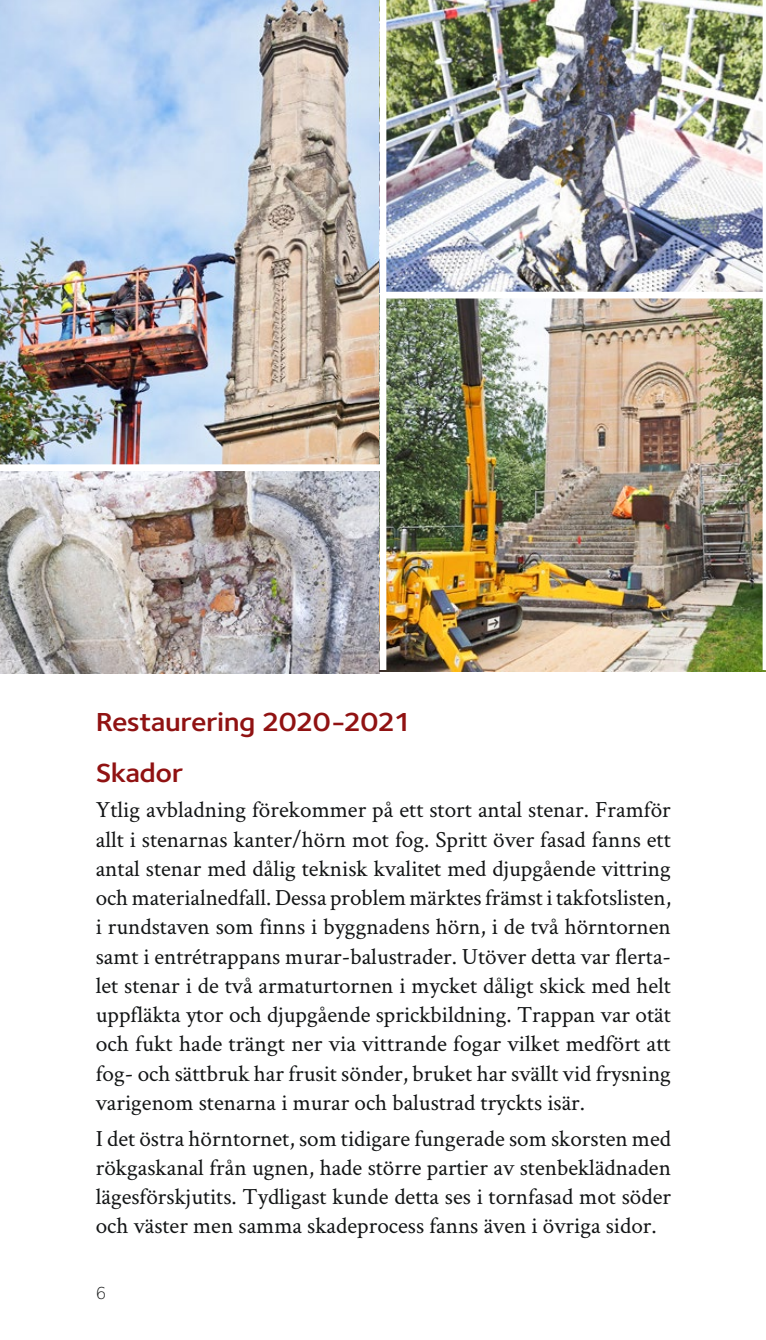
<style>
.page{position:relative;width:766px;height:1340px;background:#fff}
.page>*{position:absolute;margin:0;border:0;box-sizing:border-box;transform-origin:0 0}
.t1{font:600 27px/50.6px "Foundry Sterling";letter-spacing:-.025em;color:#901212;scale:1.1 1}
.t2{font:23.18px/29.2px "Crimson Text";color:#121415;text-align:justify}
.t3{font:300 18px "Foundry Sterling";color:#121415}
</style>
<div class="page">
<img style="left:388px;top:0;width:374px;height:292px">
<img style="left:0;top:0;width:388px;height:464px">
<img style="left:0;top:471px;width:380px;height:202px">
<img style="left:380px;top:298px;width:385px;height:373px">
<div style="left:379px;top:0;width:7px;height:670px;background:#fff"></div>
<hr style="left:762px;top:0;width:3px;height:670px;background:#fff">
<div style="left:383px;top:292px;width:382px;height:6px;background:#fff"></div>
<p class="t1" style="left:96px;top:696px;width:289px">Restaurering 2020-2021<br>Skador</p>
<p class="t2" style="left:96px;top:794px;width:576px">Ytlig avbladning förekommer på ett stort antal stenar. Framför allt i stenarnas kanter/hörn mot fog. Spritt över fasad fanns ett antal stenar med dålig teknisk kvalitet med djupgående vittring och materialnedfall. Dessa problem märktes främst i takfotslisten, i rundstaven som finns i byggnadens hörn, i de två hörntornen samt i entrétrappans murar-balustrader. Utöver detta var flerta&shy;let stenar i de två armaturtornen i mycket dåligt skick med helt uppfläkta ytor och djupgående sprickbildning. Trappan var otät och fukt hade trängt ner via vittrande fogar vilket medfört att fog- och sättbruk har frusit sönder, bruket har svällt vid frysning varigenom stenarna i murar och balustrad tryckts isär.</p>
<p class="t2" style="left:96px;top:1122px;width:576px">I det östra hörntornet, som tidigare fungerade som skorsten med rökgaskanal från ugnen, hade större partier av stenbeklädnaden lägesförskjutits. Tydligast kunde detta ses i tornfasad mot söder och väster men samma skadeprocess fanns även i övriga sidor.</p>
<p class="t3" style="left:96px;top:1282px;width:12px">6</p>
</div>
